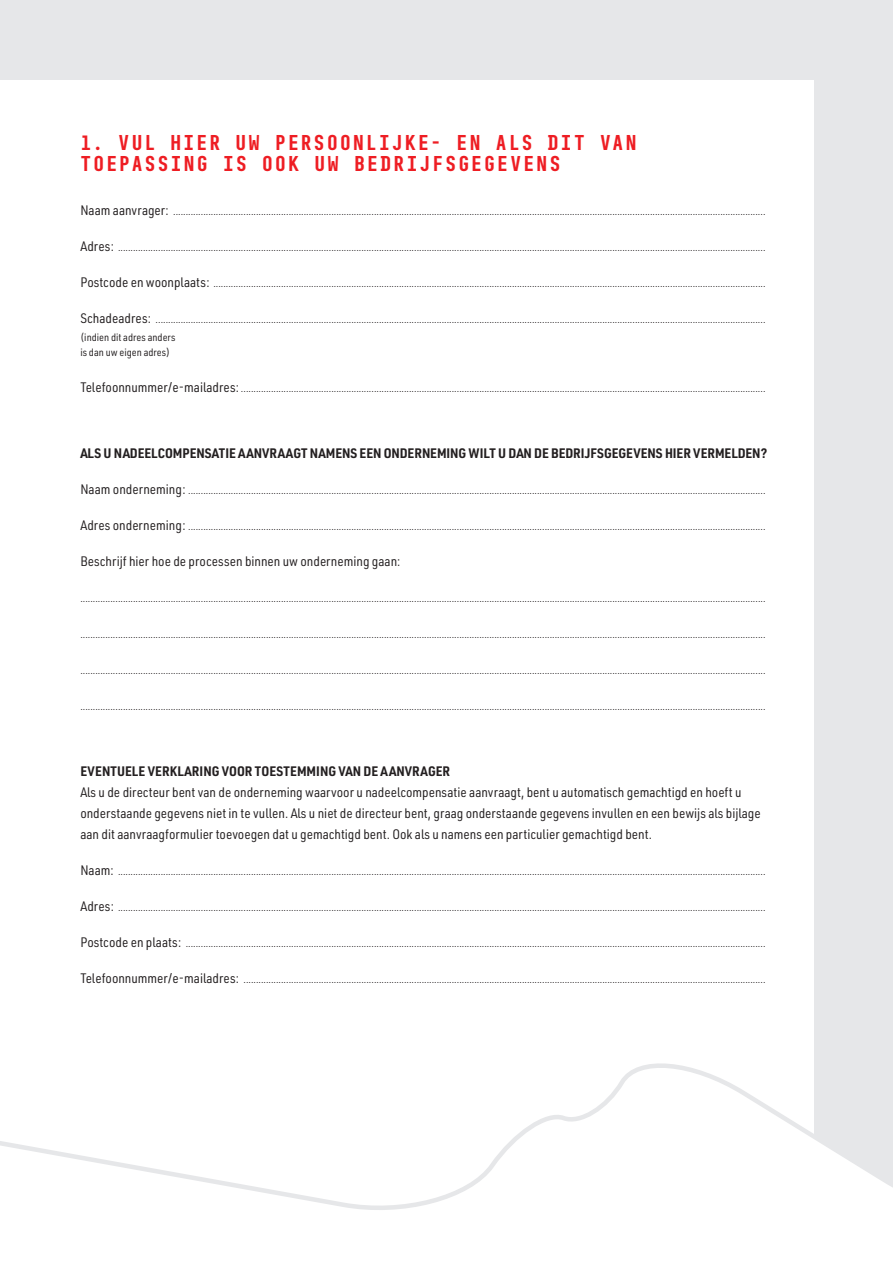
<style>
.page{position:relative;width:893px;height:1263px;background:#fff}
.page>*{position:absolute;margin:0;border:0;box-sizing:border-box;transform-origin:0 0}
.t1{font:700 19.5px/21px "BC Sklonar";letter-spacing:.12em;color:#ee1d23}
.t2{font:13.5px/21px "URWDIN Semi Cond";color:#231f20}
.t3{font:700 13.5px "URWDIN Semi Cond";color:#231f20}
.t4{font:10.5px/18px "URWDIN Semi Cond";color:#231f20}
.s1{font-size:13.5px}
</style>
<div class="page">
<div style="left:814px;top:128px;width:79px;height:927px;background:#e6e7e9"></div>
<div style="left:0;top:0;width:893px;height:128px;background:#e6e7e9"></div>
<div style="left:0;top:80px;width:814px;height:1104px;background:#fff"></div>
<svg style="left:0;top:1055px;width:893px;height:155px"></svg>
<h1 class="t1" style="left:80px;top:131px;width:558px">1. VUL HIER UW PERSOONLIJKE- EN ALS DIT VAN<br>TOEPASSING IS OOK UW BEDRIJFSGEGEVENS</h1>
<p class="t4" style="left:80px;top:202px;width:687px"><span class="s1">Naam aanvrager:</span> ............................................................................................................................................................................................................................................</p>
<p class="t4" style="left:80px;top:238px;width:687px"><span class="s1">Adres:</span> ..................................................................................................................................................................................................................................................................</p>
<p class="t4" style="left:80px;top:274px;width:687px"><span class="s1">Postcode en woonplaats:</span> ............................................................................................................................................................................................................................</p>
<p class="t4" style="left:80px;top:310px;width:687px"><span class="s1">Schadeadres:</span> ................................................................................................................................................................................................................................................... (indien dit adres anders</p>
<p class="t4" style="left:80px;top:343px;width:91px">is dan uw eigen adres)</p>
<p class="t4" style="left:80px;top:379px;width:687px"><span class="s1">Telefoonnummer/e-mailadres:</span> .................................................................................................................................................................................................................</p>
<p class="t3" style="left:80px;top:444px;width:688px">ALS U NADEELCOMPENSATIE AANVRAAGT NAMENS EEN ONDERNEMING WILT U DAN DE BEDRIJFSGEGEVENS HIER VERMELDEN?</p>
<p class="t4" style="left:80px;top:481px;width:687px"><span class="s1">Naam onderneming:</span> ......................................................................................................................................................................................................................................</p>
<p class="t4" style="left:80px;top:517px;width:687px"><span class="s1">Adres onderneming:</span> ......................................................................................................................................................................................................................................</p>
<p class="t2" style="left:80px;top:550px;width:322px">Beschrijf hier hoe de processen binnen uw onderneming gaan:</p>
<p class="t4" style="left:80px;top:589px;width:687px">.................................................................................................................................................................................................................................................................................</p>
<p class="t4" style="left:80px;top:625px;width:687px">.................................................................................................................................................................................................................................................................................</p>
<p class="t4" style="left:80px;top:661px;width:687px">.................................................................................................................................................................................................................................................................................</p>
<p class="t4" style="left:80px;top:697px;width:687px">.................................................................................................................................................................................................................................................................................</p>
<p class="t3" style="left:80px;top:762px;width:371px">EVENTUELE VERKLARING VOOR TOESTEMMING VAN DE AANVRAGER</p>
<p class="t2" style="left:80px;top:781px;width:682px">Als u de directeur bent van de onderneming waarvoor u nadeelcompensatie aanvraagt, bent u automatisch gemachtigd en hoeft u onderstaande gegevens niet in te vullen. Als u niet de directeur bent, graag onderstaande gegevens invullen en een bewijs als bijlage aan dit aanvraagformulier toevoegen dat u gemachtigd bent. Ook als u namens een particulier gemachtigd bent.</p>
<p class="t4" style="left:80px;top:862px;width:687px"><span class="s1">Naam:</span> ..................................................................................................................................................................................................................................................................</p>
<p class="t4" style="left:80px;top:898px;width:687px"><span class="s1">Adres:</span> ..................................................................................................................................................................................................................................................................</p>
<p class="t4" style="left:80px;top:934px;width:687px"><span class="s1">Postcode en plaats:</span> .......................................................................................................................................................................................................................................</p>
<p class="t4" style="left:80px;top:970px;width:687px"><span class="s1">Telefoonnummer/e-mailadres:</span> ................................................................................................................................................................................................................</p>
</div>
